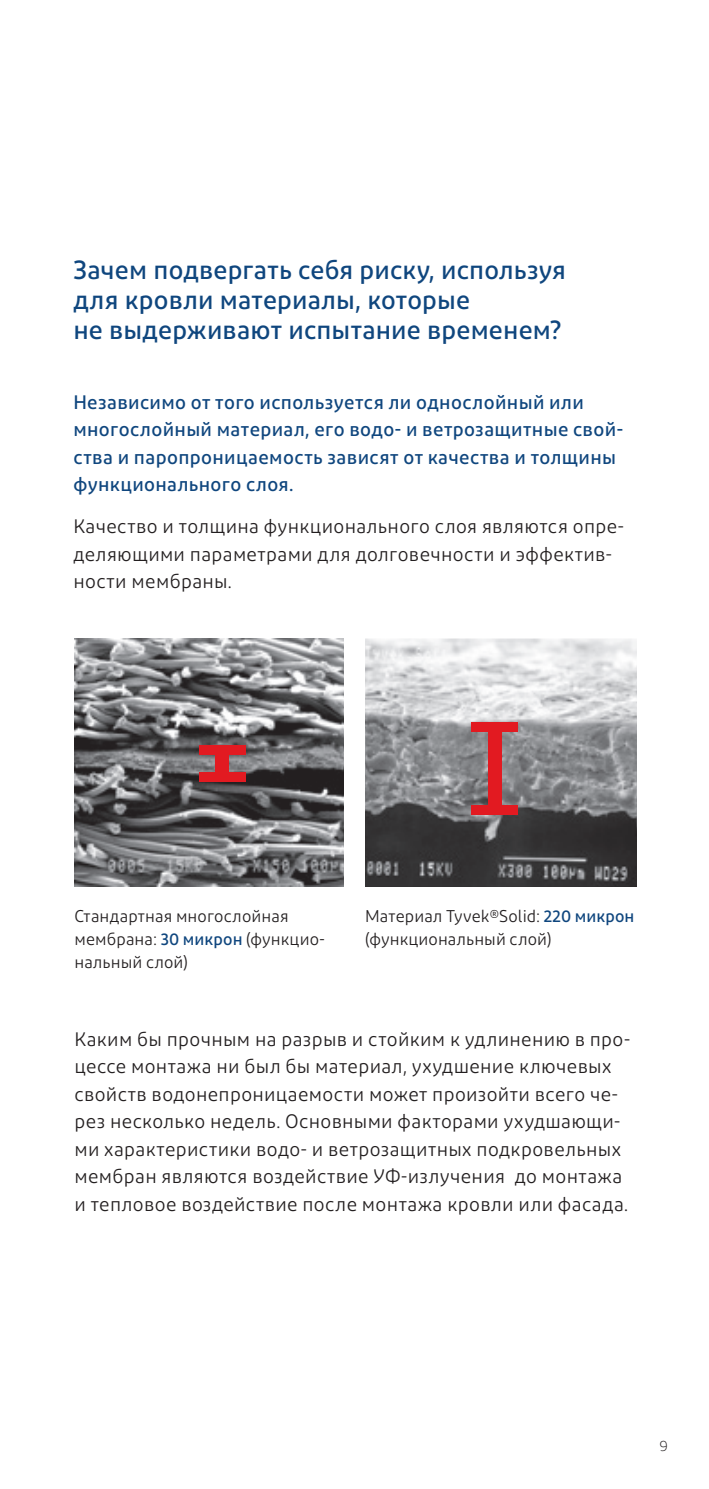
<style>
.page{position:relative;width:709px;height:1489px;background:#fff}
.page>*{position:absolute;margin:0;border:0;box-sizing:border-box;transform-origin:0 0}
.t1{font:500 26.25px/30px "Diodrum Cyrillic";letter-spacing:.005em;color:#0f467e}
.t2{font:19.5px/27.5px "Diodrum Cyrillic";letter-spacing:.02em;color:#231f20}
.t3{font:500 19.5px/27.5px "Diodrum Cyrillic";letter-spacing:.02em;color:#0f467e}
.t4{font:17px/22.5px "Diodrum Cyrillic";letter-spacing:.005em;color:#231f20}
.t5{font:300 15px "Diodrum Cyrillic";color:#231f20}
.s1{font-weight:500;color:#0f467e}
</style>
<div class="page">
<img style="left:74px;top:638px;width:270px;height:248px">
<div style="left:199px;top:745px;width:47px;height:9px;background:#e21a21"></div>
<div style="left:199px;top:771px;width:47px;height:10px;background:#e21a21"></div>
<div style="left:215px;top:752px;width:14px;height:24px;background:#e21a21"></div>
<img style="left:365px;top:638px;width:271px;height:248px">
<div style="left:471px;top:722px;width:47px;height:9px;background:#e21a21"></div>
<div style="left:471px;top:804px;width:47px;height:10px;background:#e21a21"></div>
<div style="left:488px;top:728px;width:13px;height:78px;background:#e21a21"></div>
<h1 class="t1" style="left:73px;top:254px;width:494px">Зачем подвергать себя риску, используя для кровли материалы, которые<br>не выдерживают испытание временем?</h1>
<p class="t3" style="left:73px;top:388px;width:551px">Независимо от того используется ли однослойный или многослойный материал, его водо- и ветрозащитные свой&shy;ства и паропроницаемость зависят от качества и толщины функционального слоя.</p>
<p class="t2" style="left:73px;top:512px;width:552px">Качество и толщина функционального слоя являются опре&shy;деляющими параметрами для долговечности и эффектив&shy;ности мембраны.</p>
<p class="t4" style="left:74px;top:904px;width:252px">Стандартная многослойная мембрана: <span class="s1">30 микрон</span> (функцио&shy;нальный слой)</p>
<p class="t4" style="left:365px;top:904px;width:271px">Материал Tyvek®Solid: <span class="s1">220 микрон </span>(функциональный слой)</p>
<p class="t2" style="left:74px;top:1024px;width:557px">Каким бы прочным на разрыв и стойким к удлинению в про&shy;цессе монтажа ни был бы материал, ухудшение ключевых свойств водонепроницаемости может произойти всего че&shy;рез несколько недель. Основными факторами ухудшающи&shy;ми характеристики водо- и ветрозащитных подкровельных мембран являются воздействие УФ-излучения до монтажа и тепловое воздействие после монтажа кровли или фасада.</p>
<p class="t5" style="left:659px;top:1436px;width:10px">9</p>
</div>
